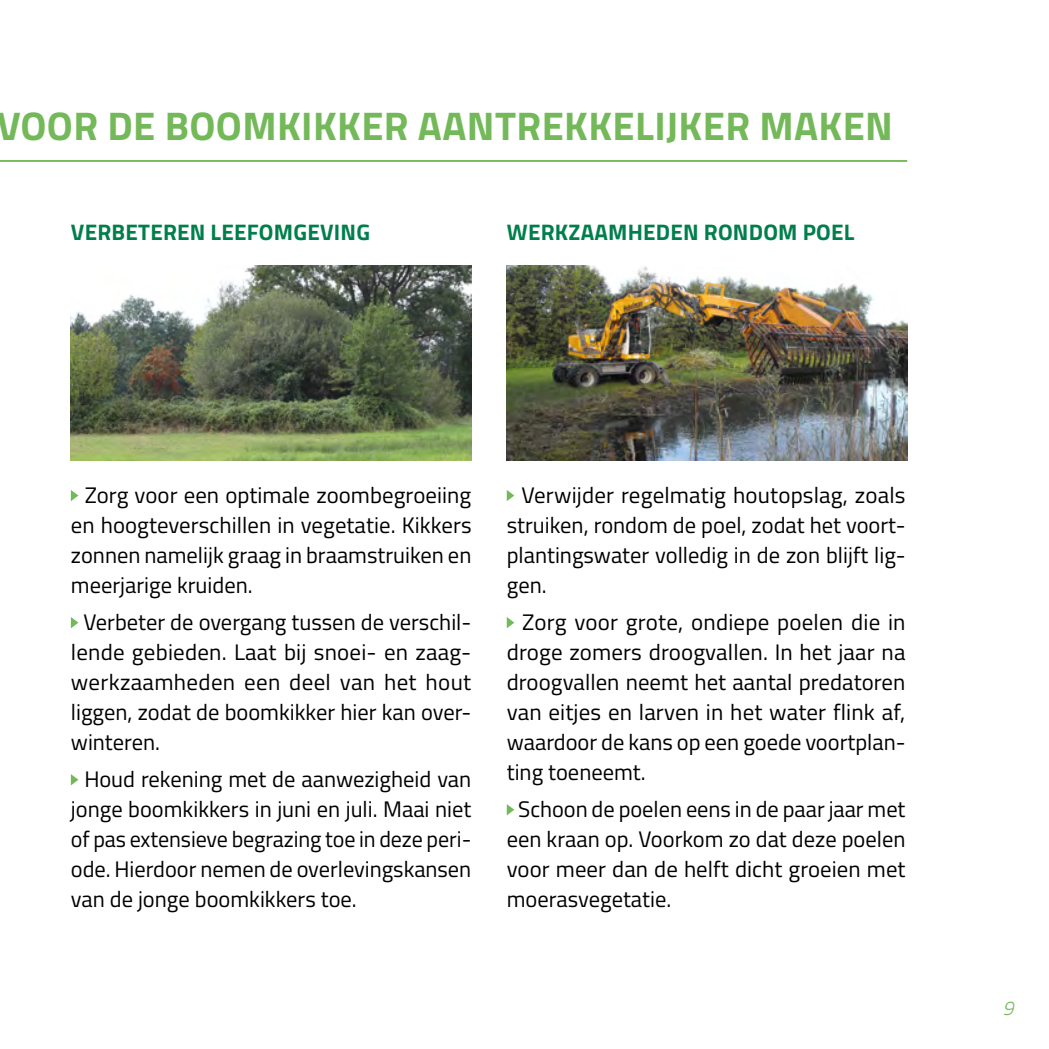
<style>
.page{position:relative;width:1049px;height:1049px;background:#fff}
.page>*{position:absolute;margin:0;border:0;box-sizing:border-box;transform-origin:0 0}
.t1{font:700 40px "Titillium Web";letter-spacing:.01em;color:#74b959}
.t2{font:22.5px/30px "Titillium Web";color:#000;text-align:justify}
.t3{font:700 22.5px "Titillium Web";letter-spacing:.01em;color:#007e4b}
.t4{font:italic 300 20px "Titillium Web";color:#74b959}
</style>
<div class="page">
<svg style="left:507px;top:490px;width:7px;height:11px"></svg>
<svg style="left:507px;top:617px;width:7px;height:11px"></svg>
<svg style="left:507px;top:804px;width:7px;height:11px"></svg>
<img style="left:507px;top:266px;width:400px;height:194px">
<img style="left:71px;top:266px;width:400px;height:194px">
<svg style="left:71px;top:490px;width:7px;height:11px"></svg>
<svg style="left:71px;top:617px;width:7px;height:11px"></svg>
<svg style="left:71px;top:774px;width:7px;height:11px"></svg>
<hr style="left:0;top:160px;width:907px;height:2px;background:#74b959">
<h1 class="t1" style="left:-4px;top:95px;width:898px">VOOR DE BOOMKIKKER AANTREKKELIJKER MAKEN</h1>
<p class="t3" style="left:71px;top:215px;width:301px">VERBETEREN LEEFOMGEVING</p>
<p class="t3" style="left:507px;top:215px;width:349px">WERKZAAMHEDEN RONDOM POEL</p>
<p class="t2" style="left:71px;top:479px;width:402px;text-indent:14px">Zorg voor een optimale zoombegroeiing en hoogteverschillen in vegetatie. Kikkers zonnen namelijk graag in braamstruiken en meerjarige kruiden.</p>
<p class="t2" style="left:71px;top:606px;width:402px;text-indent:13px">Verbeter de overgang tussen de verschil&shy;lende gebieden. Laat bij snoei- en zaag&shy;werkzaamheden een deel van het hout liggen, zodat de boomkikker hier kan over&shy;winteren.</p>
<p class="t2" style="left:71px;top:763px;width:402px;text-indent:13px">Houd rekening met de aanwezigheid van jonge boomkikkers in juni en juli. Maai niet of pas extensieve begrazing toe in deze peri&shy;ode. Hierdoor nemen de overlevingskansen van de jonge boomkikkers toe.</p>
<p class="t2" style="left:507px;top:479px;width:400px;text-indent:15px">Verwijder regelmatig houtopslag, zoals struiken, rondom de poel, zodat het voort&shy;plantingswater volledig in de zon blijft lig&shy;gen.</p>
<p class="t2" style="left:507px;top:606px;width:400px;text-indent:15px">Zorg voor grote, ondiepe poelen die in droge zomers droogvallen. In het jaar na droogvallen neemt het aantal predatoren van eitjes en larven in het water flink af, waardoor de kans op een goede voortplan&shy;ting toeneemt.</p>
<p class="t2" style="left:507px;top:793px;width:400px;text-indent:11px">Schoon de poelen eens in de paar jaar met een kraan op. Voorkom zo dat deze poelen voor meer dan de helft dicht groeien met moerasvegetatie.</p>
<p class="t4" style="left:1002px;top:994px;width:13px">9</p>
</div>
